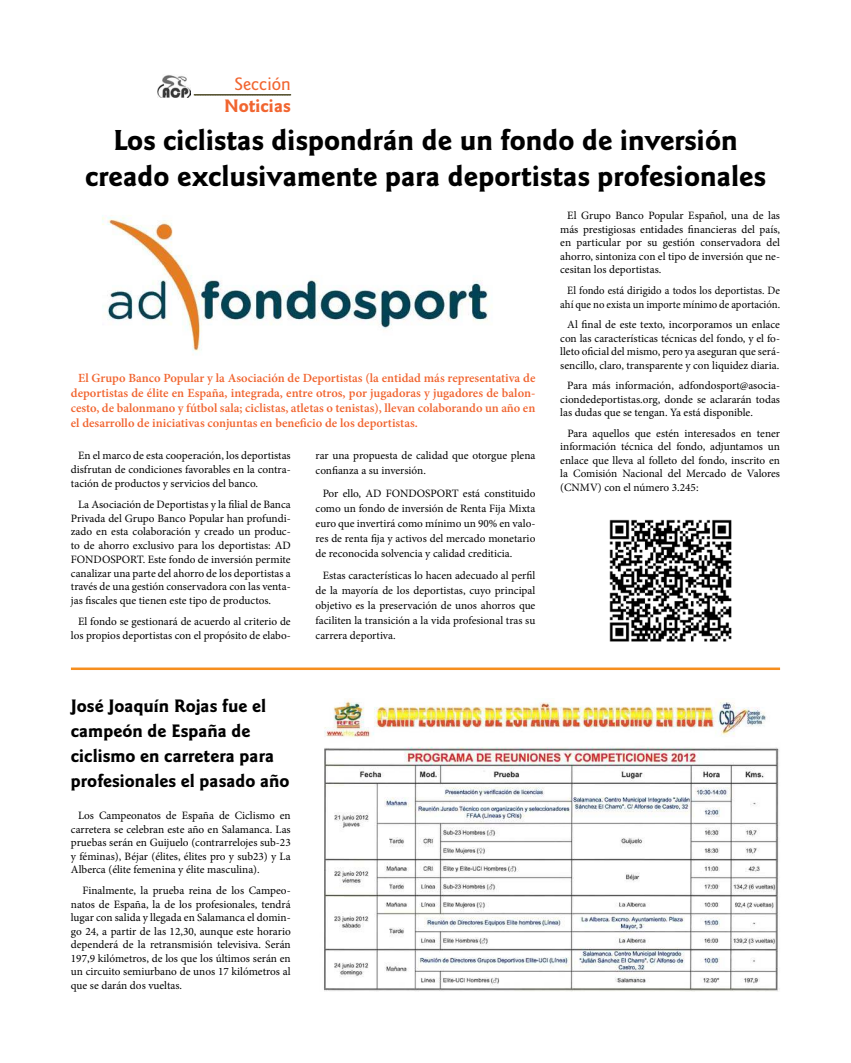
<style>
.page{position:relative;width:851px;height:1063px;background:#fff}
.page>*{position:absolute;margin:0;border:0;box-sizing:border-box;transform-origin:0 0}
.t1{font:700 30px/36px "Goudy Sans Std";color:#000;text-align:center}
.t2{font:700 18.75px/25px "Goudy Sans Std";color:#000}
.t3{font:700 18.75px "Goudy Sans Std";color:#f16530}
.t4{font:500 18.75px "Goudy Sans Std";color:#f16530}
.t5{font:600 12.5px/15px "Minion Pro";color:#f16530;text-align:justify}
.t6{font:11.25px/13.5px "Minion Pro";color:#000;text-align:justify}
.t7{font:11.25px/13.5px "Minion Pro";color:#000;text-align:right;scale:.95 1}
</style>
<div class="page">
<img style="left:157px;top:75px;width:34px;height:22px">
<svg style="left:194px;top:94px;width:97px;height:1px"></svg>
<img style="left:324px;top:699px;width:456px;height:292px">
<img style="left:102px;top:215px;width:390px;height:140px">
<img style="left:609px;top:519px;width:123px;height:123px">
<hr style="left:71px;top:668px;width:709px;height:2px;background:#f68e1e">
<h2 class="t4" style="left:234px;top:76px;width:58px">Sección</h2>
<h2 class="t3" style="left:224px;top:96px;width:68px">Noticias</h2>
<h1 class="t1" style="left:85px;top:122px;width:682px">Los ciclistas dispondrán de un fondo de inversión creado exclusivamente para deportistas profesionales</h1>
<p class="t5" style="left:71px;top:371px;width:466px;text-indent:7px">El Grupo Banco Popular y la Asociación de Deportistas (la entidad más representativa de deportistas de élite en España, integrada, entre otros, por jugadoras y jugadores de balon&shy;cesto, de balonmano y fútbol sala; ciclistas, atletas o tenistas), llevan colaborando un año en el desarrollo de iniciativas conjuntas en beneficio de los deportistas.</p>
<p class="t6" style="left:71px;top:450px;width:221px;text-indent:7px">En el marco de esta cooperación, los deportistas disfrutan de condiciones favorables en la contra&shy;tación de productos y servicios del banco.</p>
<p class="t6" style="left:71px;top:498px;width:221px;text-indent:7px">La Asociación de Deportistas y la filial de Banca Privada del Grupo Banco Popular han profundi&shy;zado en esta colaboración y creado un produc&shy;to de ahorro exclusivo para los deportistas: AD FONDOSPORT. Este fondo de inversión permite canalizar una parte del ahorro de los deportistas a través de una gestión conservadora con las venta&shy;jas fiscales que tienen este tipo de productos.</p>
<p class="t6" style="left:71px;top:616px;width:221px;text-align:right">El fondo se gestionará de acuerdo al criterio de los propios deportistas con el propósito de elabo-</p>
<h2 class="t2" style="left:71px;top:693px;width:220px">José Joaquín Rojas fue el campeón de España de ciclismo en carretera para profesionales el pasado año</h2>
<p class="t6" style="left:71px;top:810px;width:221px;text-indent:7px">Los Campeonatos de España de Ciclismo en carretera se celebran este año en Salamanca. Las pruebas serán en Guijuelo (contrarrelojes sub-23 y féminas), Béjar (élites, élites pro y sub23) y La Alberca (élite femenina y élite masculina).</p>
<p class="t6" style="left:71px;top:885px;width:221px;text-indent:12px">Finalmente, la prueba reina de los Campeo&shy;natos de España, la de los profesionales, tendrá lugar con salida y llegada en Salamanca el domin&shy;go 24, a partir de las 12,30, aunque este horario dependerá de la retransmisión televisiva. Serán 197,9 kilómetros, de los que los últimos serán en un circuito semiurbano de unos 17 kilómetros al que se darán dos vueltas.</p>
<p class="t6" style="left:315px;top:449px;width:221px;line-height:15px">rar una propuesta de calidad que otorgue plena confianza a su inversión.</p>
<p class="t6" style="left:315px;top:487px;width:221px;line-height:15px;text-indent:7px">Por ello, AD FONDOSPORT está constituido como un fondo de inversión de Renta Fija Mixta euro que invertirá como mínimo un 90% en valo&shy;res de renta fija y activos del mercado monetario de reconocida solvencia y calidad crediticia.</p>
<p class="t6" style="left:315px;top:569px;width:221px;line-height:15px;text-indent:7px">Estas características lo hacen adecuado al perfil de la mayoría de los deportistas, cuyo principal objetivo es la preservación de unos ahorros que faciliten la transición a la vida profesional tras su carrera deportiva.</p>
<p class="t6" style="left:560px;top:210px;width:221px;text-indent:7px">El Grupo Banco Popular Español, una de las más prestigiosas entidades financieras del país, en particular por su gestión conservadora del ahorro, sintoniza con el tipo de inversión que ne&shy;cesitan los deportistas.</p>
<p class="t7" style="left:560px;top:285px;width:233px">El fondo está dirigido a todos los deportistas. De ahí que no exista un importe mínimo de aportación.</p>
<p class="t6" style="left:560px;top:319px;width:221px;text-indent:7px">Al final de este texto, incorporamos un enlace con las características técnicas del fondo, y el fo&shy;lleto oficial del mismo, pero ya aseguran que será&shy;sencillo, claro, transparente y con liquidez diaria.</p>
<p class="t6" style="left:560px;top:380px;width:221px;text-indent:7px">Para más información, adfondosport@asocia&shy;ciondedeportistas.org, donde se aclararán todas las dudas que se tengan. Ya está disponible.</p>
<p class="t6" style="left:560px;top:427px;width:221px;text-indent:7px">Para aquellos que estén interesados en tener información técnica del fondo, adjuntamos un enlace que lleva al folleto del fondo, inscrito en la Comisión Nacional del Mercado de Valores (CNMV) con el número 3.245:</p>
</div>
